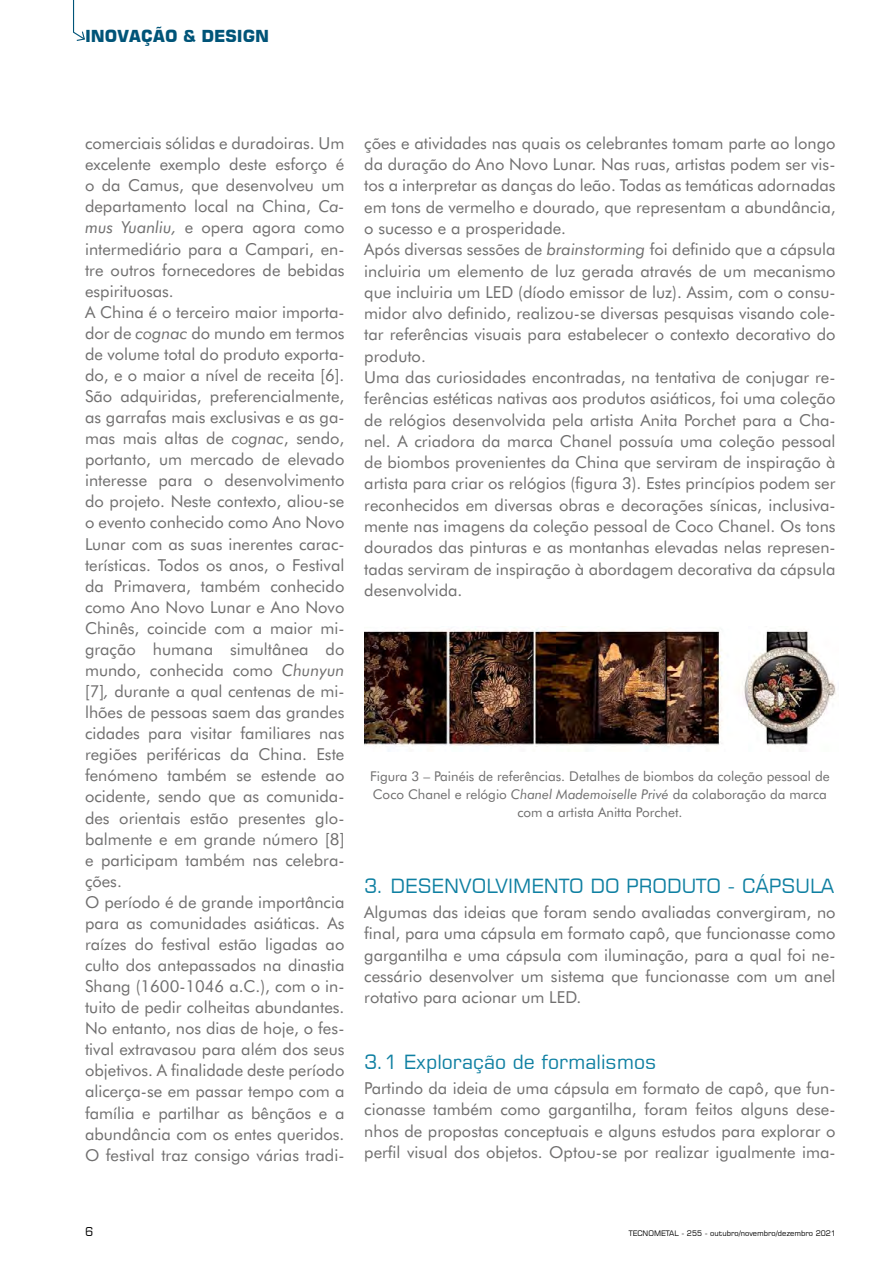
<style>
.page{position:relative;width:893px;height:1263px;background:#fff}
.page>*{position:absolute;margin:0;border:0;box-sizing:border-box;transform-origin:0 0}
.t1{font:19.5px "Square 721 BT";color:#0f80a2}
.t2{font:16.5px/21px "Futura BT";color:#706f6f}
.t3{font:700 16.5px "Square 721 BT";color:#005478}
.t4{font:13.5px/18px "Futura BT";color:#706f6f;text-align:center}
.t5{font:12px "Square 721 BT";color:#000}
.t6{font:7.5px "Square 721 BT";color:#000}
.s1{font-style:italic}
</style>
<div class="page">
<svg style="left:73px;top:0;width:12px;height:41px"></svg>
<img style="left:364px;top:626px;width:472px;height:126px">
<p class="t3" style="left:85px;top:26px;width:186px">INOVAÇÃO &amp; DESIGN</p>
<p class="t2" style="left:85px;top:133px;width:261px">comerciais sólidas e duradoiras. Um excelente exemplo deste esforço é o da Camus, que desenvolveu um departamento local na China, <span class="s1">Ca&shy;mus Yuanliu,</span> e opera agora como intermediário para a Campari, en&shy;tre outros fornecedores de bebidas espirituosas.<br>A China é o terceiro maior importa&shy;dor de <span class="s1">cognac</span> do mundo em termos de volume total do produto exporta&shy;do, e o maior a nível de receita [6].<br>São adquiridas, preferencialmente, as garrafas mais exclusivas e as ga&shy;mas mais altas de <span class="s1">cognac</span>, sendo, portanto, um mercado de elevado interesse para o desenvolvimento do projeto. Neste contexto, aliou-se o evento conhecido como Ano Novo<br>Lunar com as suas inerentes carac&shy;terísticas. Todos os anos, o Festival da Primavera, também conhecido como Ano Novo Lunar e Ano Novo<br>Chinês, coincide com a maior mi&shy;gração humana simultânea do mundo, conhecida como <span class="s1">Chunyun </span>[7]<span class="s1">,</span> durante a qual centenas de mi&shy;lhões de pessoas saem das grandes cidades para visitar familiares nas regiões periféricas da China. Este fenómeno também se estende ao ocidente, sendo que as comunida&shy;des orientais estão presentes glo&shy;balmente e em grande número [8] e participam também nas celebra&shy;ções.<br>O período é de grande importância para as comunidades asiáticas. As raízes do festival estão ligadas ao culto dos antepassados na dinastia<br>Shang (1600-1046 a.C.), com o in&shy;tuito de pedir colheitas abundantes.<br>No entanto, nos dias de hoje, o fes&shy;tival extravasou para além dos seus objetivos. A finalidade deste período alicerça-se em passar tempo com a família e partilhar as bênçãos e a abundância com os entes queridos.<br>O festival traz consigo várias tradi-</p>
<p class="t2" style="left:364px;top:132px;width:473px">ções e atividades nas quais os celebrantes tomam parte ao longo da duração do Ano Novo Lunar. Nas ruas, artistas podem ser vis&shy;tos a interpretar as danças do leão. Todas as temáticas adornadas em tons de vermelho e dourado, que representam a abundância, o sucesso e a prosperidade.<br>Após diversas sessões de <span class="s1">brainstorming</span> foi definido que a cápsula incluiria um elemento de luz gerada através de um mecanismo que incluiria um LED (díodo emissor de luz). Assim, com o consu&shy;midor alvo definido, realizou-se diversas pesquisas visando cole&shy;tar referências visuais para estabelecer o contexto decorativo do produto.<br>Uma das curiosidades encontradas, na tentativa de conjugar re&shy;ferências estéticas nativas aos produtos asiáticos, foi uma coleção de relógios desenvolvida pela artista Anita Porchet para a Cha&shy;nel. A criadora da marca Chanel possuía uma coleção pessoal de biombos provenientes da China que serviram de inspiração à artista para criar os relógios (figura 3). Estes princípios podem ser reconhecidos em diversas obras e decorações sínicas, inclusiva&shy;mente nas imagens da coleção pessoal de Coco Chanel. Os tons dourados das pinturas e as montanhas elevadas nelas represen&shy;tadas serviram de inspiração à abordagem decorativa da cápsula desenvolvida.</p>
<p class="t4" style="left:370px;top:767px;width:461px">Figura 3 – Painéis de referências. Detalhes de biombos da coleção pessoal de<br>Coco Chanel e relógio <span class="s1">Chanel Mademoiselle Privé</span> da colaboração da marca com a artista Anitta Porchet.</p>
<p class="t1" style="left:364px;top:873px;width:471px">3. DESENVOLVIMENTO DO PRODUTO - CÁPSULA</p>
<p class="t2" style="left:364px;top:901px;width:473px;text-align:justify">Algumas das ideias que foram sendo avaliadas convergiram, no final, para uma cápsula em formato capô, que funcionasse como gargantilha e uma cápsula com iluminação, para a qual foi ne&shy;cessário desenvolver um sistema que funcionasse com um anel rotativo para acionar um LED.</p>
<p class="t1" style="left:364px;top:1049px;width:294px">3.1 Exploração de formalismos</p>
<p class="t2" style="left:364px;top:1077px;width:473px;text-align:justify">Partindo da ideia de uma cápsula em formato de capô, que fun&shy;cionasse também como gargantilha, foram feitos alguns dese&shy;nhos de propostas conceptuais e alguns estudos para explorar o perfil visual dos objetos. Optou-se por realizar igualmente ima-</p>
<p class="t5" style="left:85px;top:1224px;width:10px">6</p>
<p class="t6" style="left:629px;top:1228px;width:209px">TECNOMETAL - 255 - outubro/novembro/dezembro 2021</p>
</div>
